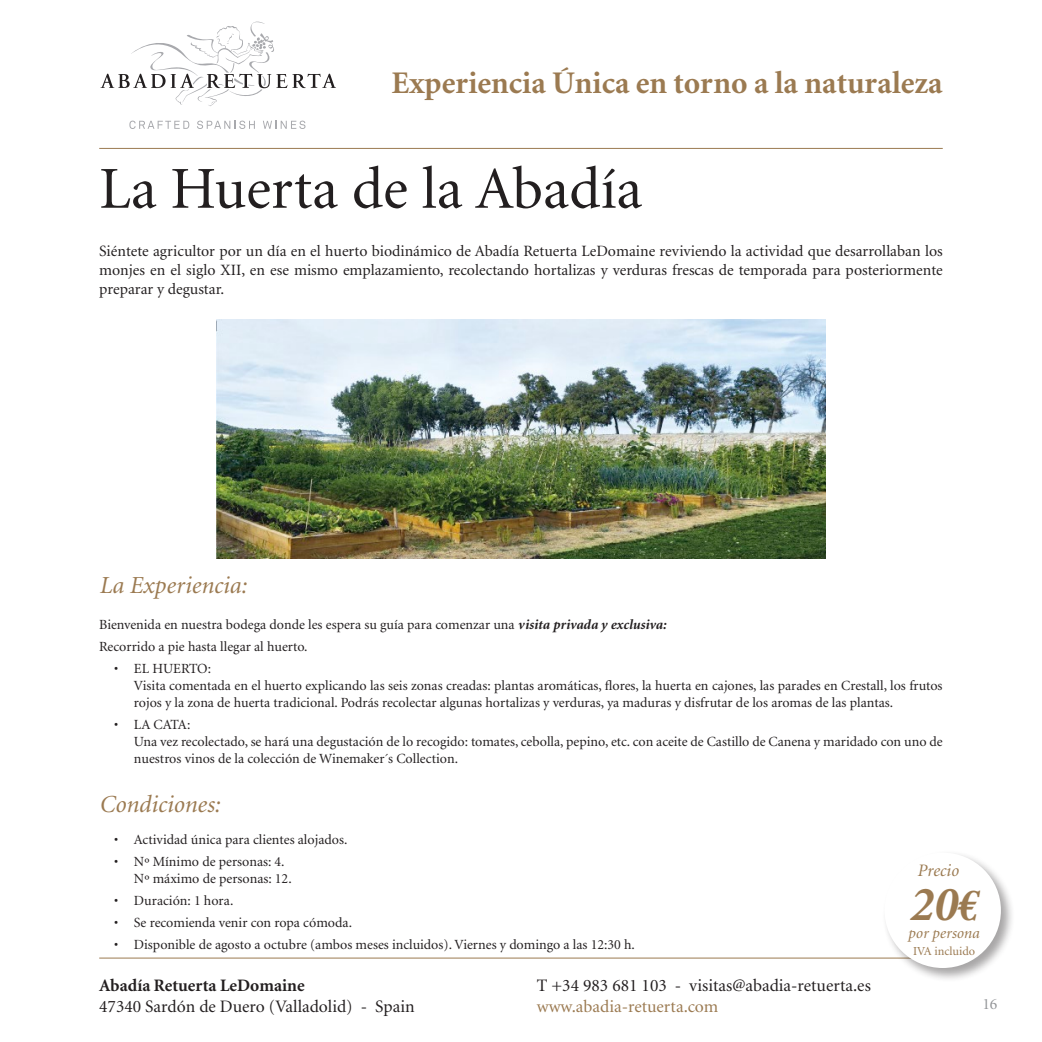
<style>
.page{position:relative;width:1042px;height:1042px;background:#fff}
.page>*{position:absolute;margin:0;border:0;box-sizing:border-box;transform-origin:0 0}
.Titular_ficha{font:59.5px "Minion";color:#231f20}
.t1{font:italic 700 49px "Minion";color:#9b7a51}
.t2{font:700 31.5px "Minion";color:#9b7a51}
.Titular_programa{font:italic 24.5px "Minion";color:#9b7a51}
.t3{font:17.5px "Minion";color:#231f20}
.t4{font:700 17.5px "Minion";color:#231f20}
.t5{font:17.5px "Minion";color:#9b7a51}
.t6{font:italic 17.5px "Minion";color:#9b7a51}
.Texto_ficha{font:15.75px/18.9px "Minion";color:#231f20;text-align:justify}
.t7{font:italic 15.75px "Minion";letter-spacing:.005em;color:#9b7a51}
.t8{font:15.75px "Minion";color:#939598}
.Texto_programa{font:14px/17px "Minion";color:#231f20}
.t9{font:12.25px "Minion";color:#9b7a51}
.s1{font-weight:700;font-style:italic}
.s2{font-family:"Euro Serif";font-size:42px}
</style>
<div class="page">
<hr style="left:99px;top:148px;width:844px;height:1px;background:#9b7a51">
<hr style="left:99px;top:957px;width:844px;height:1px;background:#9b7a51">
<svg style="left:129px;top:121px;width:60px;height:8px"></svg>
<svg style="left:197px;top:121px;width:58px;height:8px"></svg>
<svg style="left:263px;top:121px;width:42px;height:8px"></svg>
<svg style="left:100px;top:22px;width:236px;height:84px"></svg>
<div style="left:882px;top:850px;width:133px;height:132px;background:#231f20;opacity:.4"></div>
<div style="left:884px;top:852px;width:117px;height:116px;background:#fff;border-radius:50%"></div>
<img style="left:217px;top:319px;width:608px;height:239px">
<p class="t2" style="left:391px;top:67px;width:553px">Experiencia Única en torno a la naturaleza</p>
<p class="Titular_ficha" style="left:99px;top:159px;width:544px">La Huerta de la Abadía</p>
<p class="Texto_ficha" style="left:99px;top:242px;width:845px">Siéntete agricultor por un día en el huerto biodinámico de Abadía Retuerta LeDomaine reviviendo la actividad que desarrollaban los monjes en el siglo XII, en ese mismo emplazamiento, recolectando hortalizas y verduras frescas de temporada para posteriormente preparar y degustar.</p>
<p class="Titular_programa" style="left:99px;top:573px;width:149px">La Experiencia:</p>
<p class="Texto_programa" style="left:99px;top:616px;width:568px">Bienvenida en nuestra bodega donde les espera su guía para comenzar una <span class="s1">visita privada y exclusiva:</span></p>
<p class="Texto_programa" style="left:99px;top:638px;width:210px">Recorrido a pie hasta llegar al huerto.</p>
<p class="Texto_programa" style="left:114px;top:660px;width:98px">• EL HUERTO:</p>
<p class="Texto_programa" style="left:134px;top:677px;width:810px">Visita comentada en el huerto explicando las seis zonas creadas: plantas aromáticas, flores, la huerta en cajones, las parades en Crestall, los frutos rojos y la zona de huerta tradicional. Podrás recolectar algunas hortalizas y verduras, ya maduras y disfrutar de los aromas de las plantas.</p>
<p class="Texto_programa" style="left:114px;top:716px;width:78px">• LA CATA:</p>
<p class="Texto_programa" style="left:134px;top:733px;width:810px">Una vez recolectado, se hará una degustación de lo recogido: tomates, cebolla, pepino, etc. con aceite de Castillo de Canena y maridado con uno de nuestros vinos de la colección de Winemaker´s Collection.</p>
<p class="Titular_programa" style="left:99px;top:792px;width:122px">Condiciones:</p>
<p class="Texto_programa" style="left:114px;top:831px;width:235px">• Actividad única para clientes alojados.</p>
<p class="Texto_programa" style="left:134px;top:853px;width:159px;text-indent:-20px">• Nº Mínimo de personas: 4.<br>Nº máximo de personas: 12.</p>
<p class="Texto_programa" style="left:114px;top:892px;width:121px">• Duración: 1 hora.</p>
<p class="Texto_programa" style="left:114px;top:914px;width:239px">• Se recomienda venir con ropa cómoda.</p>
<p class="Texto_programa" style="left:114px;top:936px;width:522px">• Disponible de agosto a octubre (ambos meses incluidos). Viernes y domingo a las 12:30 h.</p>
<p class="t6" style="left:917px;top:861px;width:43px">Precio</p>
<p class="t1" style="left:908px;top:879px;width:71px">20<span class="s2">€</span></p>
<p class="t7" style="left:908px;top:925px;width:73px">por persona</p>
<p class="t9" style="left:913px;top:945px;width:64px">IVA incluido</p>
<p class="t4" style="left:99px;top:976px;width:207px">Abadía Retuerta LeDomaine</p>
<p class="t3" style="left:99px;top:998px;width:317px">47340 Sardón de Duero (Valladolid) - Spain</p>
<p class="t3" style="left:537px;top:977px;width:335px">T +34 983 681 103 - visitas@abadia-retuerta.es</p>
<p class="t5" style="left:537px;top:998px;width:183px">www.abadia-retuerta.com</p>
<p class="t8" style="left:982px;top:996px;width:17px">16</p>
</div>
